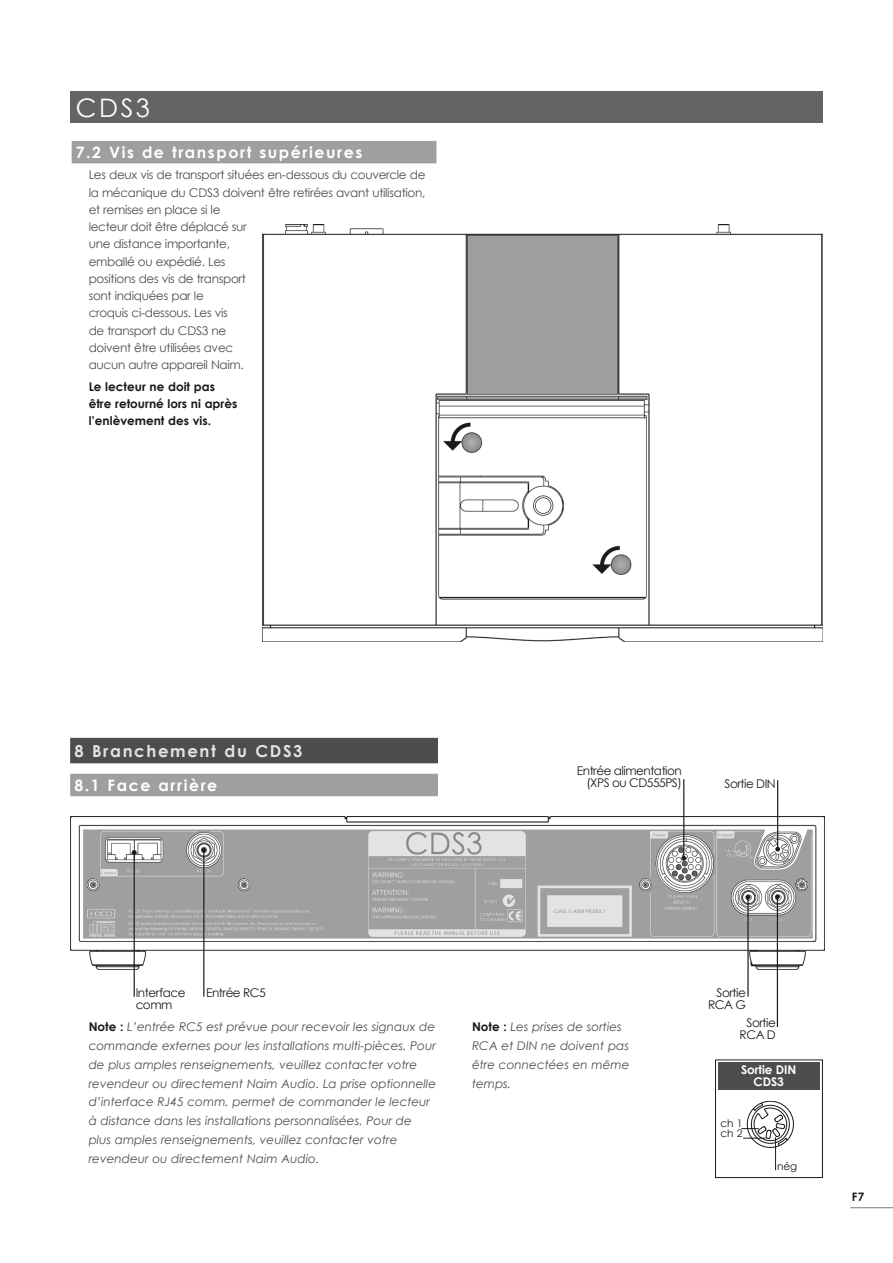
<style>
.page{position:relative;width:893px;height:1263px;background:#fff}
.page>*{position:absolute;margin:0;border:0;box-sizing:border-box;transform-origin:0 0}
.Banner{font:25.5px "Century Gothic";color:#fff}
.Bold_headers{font:700 16.5px "Century Gothic";letter-spacing:.1em;color:#e2e4e3}
.Second_Section_Head{font:700 15.75px "Century Gothic";letter-spacing:.1em;color:#fff}
.t1{font:italic 12px/18.8px "Century Gothic";color:#4c4e4d}
._2nd_Para{font:12px/17.2px "Century Gothic";letter-spacing:-.025em;color:#4c4e4d}
.Diag_Label__R{font:12px/12px "Century Gothic";letter-spacing:-.04em;color:#1a1a1a;text-align:right}
._2nd_Para-2{font:700 12px/17.2px "Century Gothic";color:#1a1a1a}
.Diag_Label__L{font:12px/12px "Century Gothic";letter-spacing:-.04em;color:#1a1a1a}
.t2{font:700 12px/12px "Century Gothic";letter-spacing:-.01em;color:#fff;text-align:center}
.t3{font:700 11.7px "Century Gothic";color:#1a1a1a}
.t4{font:10.5px "Century Gothic";color:#1a1a1a}
.s1{font-weight:700;font-style:normal;color:#1a1a1a}
</style>
<div class="page">
<hr style="left:850px;top:1207px;width:43px;height:1px;background:#888b8a">
<img style="left:70px;top:817px;width:754px;height:152px">
<hr style="left:134px;top:852px;width:1px;height:145px;background:#1a1a1a">
<svg style="left:132px;top:850px;width:5px;height:5px"></svg>
<hr style="left:203px;top:850px;width:1px;height:147px;background:#1a1a1a">
<svg style="left:201px;top:848px;width:5px;height:4px"></svg>
<hr style="left:683px;top:779px;width:1px;height:79px;background:#1a1a1a">
<svg style="left:681px;top:856px;width:5px;height:5px"></svg>
<hr style="left:777px;top:897px;width:1px;height:130px;background:#1a1a1a">
<svg style="left:775px;top:894px;width:5px;height:5px"></svg>
<hr style="left:747px;top:897px;width:2px;height:100px;background:#1a1a1a">
<svg style="left:746px;top:895px;width:4px;height:4px"></svg>
<hr style="left:777px;top:780px;width:1px;height:69px;background:#1a1a1a">
<svg style="left:775px;top:847px;width:5px;height:4px"></svg>
<div style="left:70px;top:738px;width:368px;height:25px;background:#4c4e4d"></div>
<div style="left:70px;top:774px;width:368px;height:22px;background:#9da09f"></div>
<div style="left:70px;top:91px;width:753px;height:32px;background:#636565"></div>
<div style="left:72px;top:141px;width:364px;height:22px;background:#9da09f"></div>
<img style="left:262px;top:224px;width:561px;height:418px">
<div style="left:715px;top:1059px;width:108px;height:119px;border:1px solid #1a1a1a"></div>
<svg style="left:741px;top:1101px;width:53px;height:56px"></svg>
<hr style="left:775px;top:1137px;width:1px;height:33px;background:#1a1a1a">
<div style="left:718px;top:1062px;width:102px;height:28px;background:#4c4e4d"></div>
<p class="Banner" style="left:76px;top:92px;width:76px">CDS3</p>
<p class="Second_Section_Head" style="left:76px;top:142px;width:288px">7.2 Vis de transport supérieures</p>
<p class="_2nd_Para" style="left:89px;top:166px;width:338px">Les deux vis de transport situées en-dessous du couvercle de la mécanique du CDS3 doivent être retirées avant utilisation, et remises en place si le<br>lecteur doit être déplacé sur<br>une distance importante,<br>emballé ou expédié. Les<br>positions des vis de transport<br>sont indiquées par le<br>croquis ci-dessous. Les vis<br>de transport du CDS3 ne<br>doivent être utilisées avec<br>aucun autre appareil Naim.</p>
<p class="_2nd_Para-2" style="left:89px;top:377px;width:150px">Le lecteur ne doit pas être retourné lors ni après l’enlèvement des vis.</p>
<p class="Bold_headers" style="left:74px;top:741px;width:230px">8 Branchement du CDS3</p>
<p class="Second_Section_Head" style="left:74px;top:775px;width:144px">8.1 Face arrière</p>
<p class="Diag_Label__R" style="left:577px;top:764px;width:107px">Entrée alimentation</p>
<p class="Diag_Label__R" style="left:586px;top:776px;width:97px">(XPS ou CD555PS)</p>
<p class="Diag_Label__R" style="left:724px;top:777px;width:53px">Sortie DIN</p>
<p class="Diag_Label__L" style="left:136px;top:986px;width:51px">Interface comm</p>
<p class="Diag_Label__L" style="left:206px;top:986px;width:61px">Entrée RC5</p>
<p class="t1" style="left:89px;top:1017px;width:349px"><span class="s1">Note :</span> L’entrée RC5 est prévue pour recevoir les signaux de commande externes pour les installations multi-pièces. Pour de plus amples renseignements, veuillez contacter votre revendeur ou directement Naim Audio. La prise optionnelle d’interface RJ45 comm. permet de commander le lecteur à distance dans les installations personnalisées. Pour de plus amples renseignements, veuillez contacter votre revendeur ou directement Naim Audio.</p>
<p class="t1" style="left:472px;top:1017px;width:159px"><span class="s1">Note :</span> Les prises de sorties<br>RCA et DIN ne doivent pas être connectées en même temps.</p>
<p class="Diag_Label__R" style="left:708px;top:986px;width:39px">Sortie<br>RCA G</p>
<p class="Diag_Label__R" style="left:740px;top:1016px;width:38px;text-align:center">Sortie<br>RCA D</p>
<p class="t2" style="left:741px;top:1064px;width:57px">Sortie DIN<br>CDS3</p>
<p class="t4" style="left:720px;top:1117px;width:24px">ch 1</p>
<p class="t4" style="left:720px;top:1127px;width:24px">ch 2</p>
<p class="t4" style="left:777px;top:1160px;width:22px">nég</p>
<p class="t3" style="left:852px;top:1189px;width:14px">F7</p>
</div>
